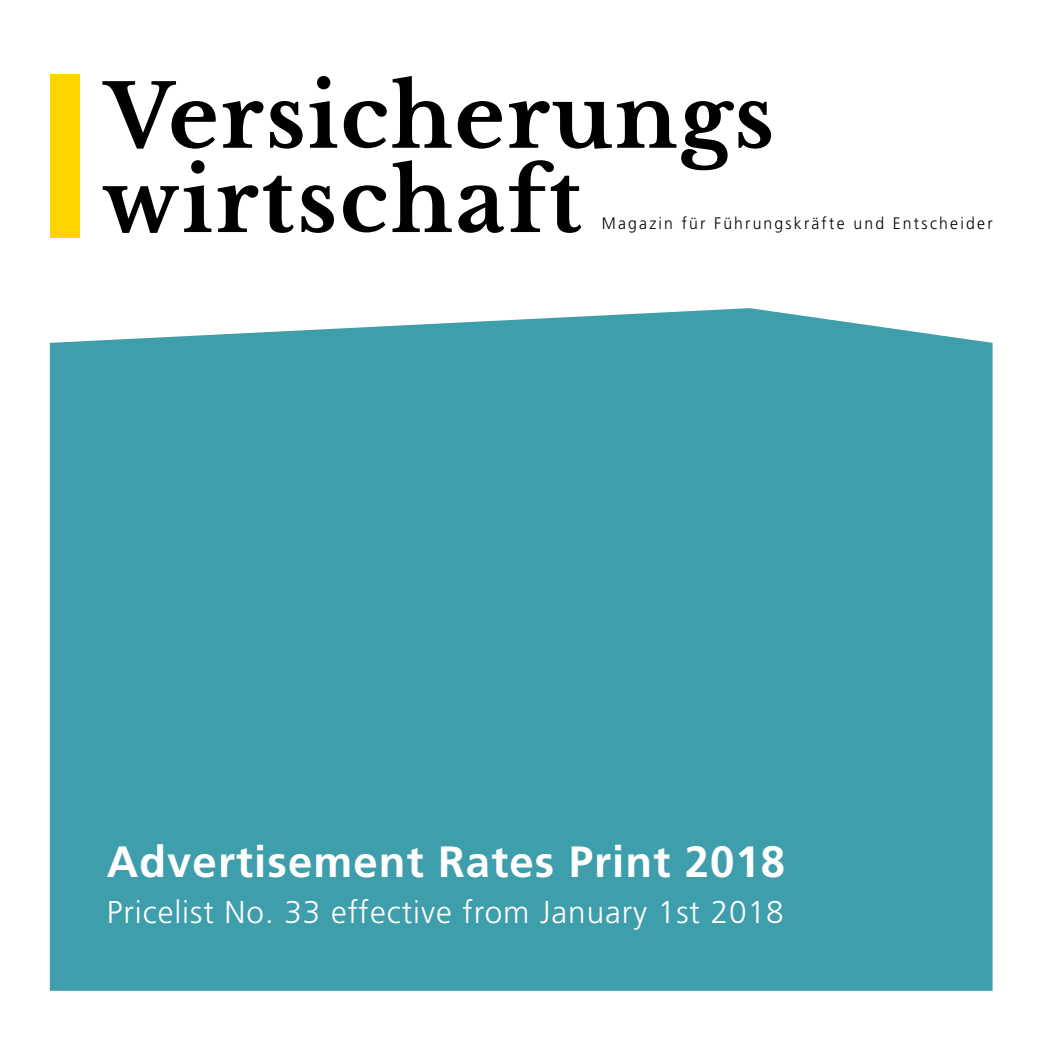
<style>
.page{position:relative;width:1042px;height:1042px;background:#fff}
.page>*{position:absolute;margin:0;border:0;box-sizing:border-box;transform-origin:0 0}
.t1{font:700 86.45px/84.2px "Libre Baskerville";letter-spacing:.02em;color:#000}
.t2{font:700 43.75px "Frutiger LT Pro";letter-spacing:.025em;color:#fff}
.t3{font:300 31.5px "Frutiger LT Pro";letter-spacing:.03em;color:#fff}
.t4{font:300 16.62px "Frutiger LT Pro";letter-spacing:.135em;color:#000;scale:.95 1}
</style>
<div class="page">
<div style="left:50px;top:308px;width:942px;height:683px;background:#3f9eab"></div>
<div style="left:50px;top:74px;width:30px;height:163px;background:#ffd400"></div>
<h1 class="t1" style="left:102px;top:75px;width:674px">Versicherungs wirtschaft</h1>
<p class="t4" style="left:602px;top:214px;width:413px">Magazin für Führungskräfte und Entscheider</p>
<h2 class="t2" style="left:107px;top:836px;width:680px">Advertisement Rates Print 2018</h2>
<p class="t3" style="left:107px;top:893px;width:678px">Pricelist No. 33 effective from January 1st 2018</p>
</div>
